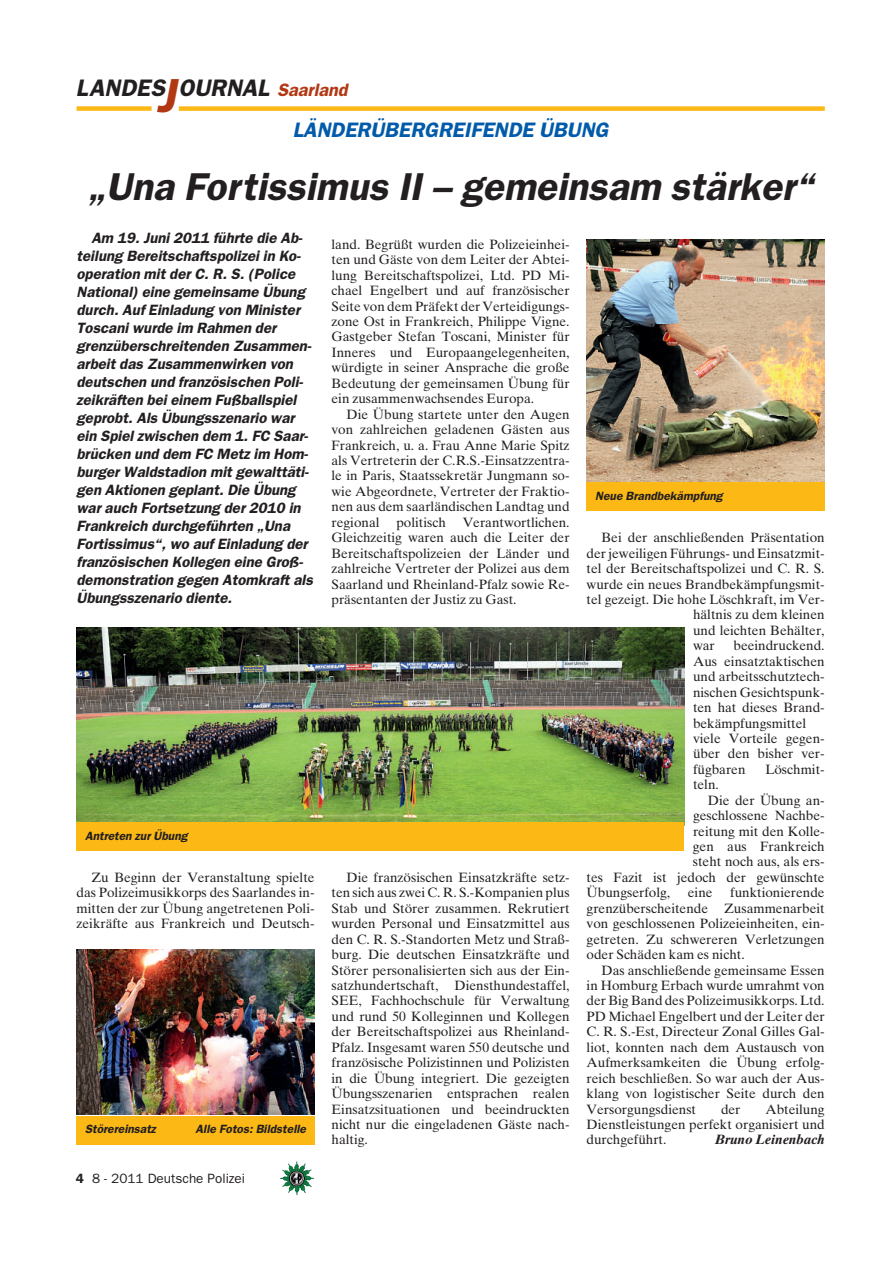
<style>
.page{position:relative;width:893px;height:1263px;background:#fff}
.page>*{position:absolute;margin:0;border:0;box-sizing:border-box;transform-origin:0 0}
.t1{font:39px "Franklin Gothic Demi Oblique OV FDUGMB";color:#231f20}
.t2{font:24px "Franklin Gothic Demi Oblique OV FDUGMB";color:#231f20}
.t3{font:21px "Franklin Gothic Demi Oblique OV FDUGMB";color:#015aaa}
.t4{font:15px/18px "Franklin Gothic Demi Oblique OV FDUGMB";color:#231f20}
.t5{font:13.5px/15.5px "Times Ten Roman OV BDUGMB";color:#231f20;text-align:justify}
.t6{font:13.5px "Franklin Gothic Book OV XCUGMB";color:#231f20}
.t7{font:13.5px "Times Ten Bold Italic OV DDUGMB";color:#231f20}
.t8{font:12px "Franklin Gothic Demi Oblique OV FDUGMB";color:#231f20}
.s1{font-size:48px;color:#b23814}
.s2{font-size:18px;color:#b23814}
.s3{font-family:"Franklin Gothic Demi OV YCUGMB"}
</style>
<div class="page">
<img style="left:282px;top:1163px;width:32px;height:32px">
<div style="left:77px;top:106px;width:75px;height:5px;background:#fcb814"></div>
<div style="left:179px;top:106px;width:646px;height:5px;background:#fcb814"></div>
<img style="left:587px;top:240px;width:238px;height:242px">
<div style="left:587px;top:482px;width:238px;height:29px;background:#fcb814"></div>
<img style="left:77px;top:628px;width:607px;height:194px">
<div style="left:77px;top:822px;width:607px;height:29px;background:#fcb814"></div>
<img style="left:77px;top:949px;width:238px;height:166px">
<div style="left:77px;top:1116px;width:238px;height:28px;background:#fcb814"></div>
<h2 class="t2" style="left:76px;top:79px;width:273px">LANDES<span class="s1">J</span>OURNAL <span class="s2">Saarland</span></h2>
<h3 class="t3" style="left:293px;top:121px;width:317px">LÄNDERÜBERGREIFENDE ÜBUNG</h3>
<h1 class="t1" style="left:87px;top:171px;width:728px">„Una Fortissimus II – gemeinsam stärker“</h1>
<p class="t4" style="left:77px;top:230px;width:238px;text-indent:15px">Am 19. Juni 2011 führte die Ab&shy;teilung Bereitschaftspolizei in Ko&shy;operation mit der C. R. S. (Police<br>National) eine gemeinsame Übung durch. Auf Einladung von Minister<br>Toscani wurde im Rahmen der grenzüberschreitenden Zusammen&shy;arbeit das Zusammenwirken von deutschen und französischen Poli&shy;zeikräften bei einem Fußballspiel geprobt. Als Übungsszenario war ein Spiel zwischen dem 1. FC Saar&shy;brücken und dem FC Metz im Hom&shy;burger Waldstadion mit gewalttäti&shy;gen Aktionen geplant. Die Übung war auch Fortsetzung der 2010 in<br>Frankreich durchgeführten „Una<br>Fortissimus“, wo auf Einladung der französischen Kollegen eine Groß&shy;demonstration gegen Atomkraft als<br>Übungsszenario diente.</p>
<p class="t8" style="left:85px;top:831px;width:104px">Antreten zur Übung</p>
<p class="t5" style="left:77px;top:871px;width:240px;text-indent:15px">Zu Beginn der Veranstaltung spielte das Polizeimusikkorps des Saarlandes in&shy;mitten der zur Übung angetretenen Poli&shy;zeikräfte aus Frankreich und Deutsch-</p>
<p class="t8" style="left:85px;top:1124px;width:72px">Störereinsatz</p>
<p class="t8" style="left:196px;top:1124px;width:112px">Alle Fotos: Bildstelle</p>
<p class="t6" style="left:76px;top:1173px;width:171px"><span class="s3">4</span> 8 - 2011 Deutsche Polizei</p>
<p class="t5" style="left:332px;top:238px;width:240px">land. Begrüßt wurden die Polizeieinhei&shy;ten und Gäste von dem Leiter der Abtei&shy;lung Bereitschaftspolizei, Ltd. PD Mi&shy;chael Engelbert und auf französischer Seite von dem Präfekt der Verteidigungs&shy;zone Ost in Frankreich, Philippe Vigne.<br>Gastgeber Stefan Toscani, Minister für Inneres und Europaangelegenheiten, würdigte in seiner Ansprache die große Bedeutung der gemeinsamen Übung für ein zusammenwachsendes Europa.</p>
<p class="t5" style="left:332px;top:408px;width:240px;text-indent:15px">Die Übung startete unter den Augen von zahlreichen geladenen Gästen aus Frankreich, u. a. Frau Anne Marie Spitz als Vertreterin der C.R.S.-Einsatzzentra&shy;le in Paris, Staatssekretär Jungmann so&shy;wie Abgeordnete, Vertreter der Fraktio&shy;nen aus dem saarländischen Landtag und regional politisch Verantwortlichen.<br>Gleichzeitig waren auch die Leiter der Bereitschaftspolizeien der Länder und zahlreiche Vertreter der Polizei aus dem Saarland und Rheinland-Pfalz sowie Re&shy;präsentanten der Justiz zu Gast.</p>
<p class="t5" style="left:332px;top:871px;width:240px;text-indent:15px">Die französischen Einsatzkräfte setz&shy;ten sich aus zwei C. R. S.-Kompanien plus Stab und Störer zusammen. Rekrutiert wurden Personal und Einsatzmittel aus den C. R. S.-Standorten Metz und Straß&shy;burg. Die deutschen Einsatzkräfte und Störer personalisierten sich aus der Ein&shy;satzhundertschaft, Diensthundestaffel, SEE, Fachhochschule für Verwaltung und rund 50 Kolleginnen und Kollegen der Bereitschaftspolizei aus Rheinland-Pfalz. Insgesamt waren 550 deutsche und französische Polizistinnen und Polizisten in die Übung integriert. Die gezeigten Übungsszenarien entsprachen realen Einsatzsituationen und beeindruckten nicht nur die eingeladenen Gäste nach&shy;haltig.</p>
<p class="t8" style="left:595px;top:491px;width:129px">Neue Brandbekämpfung</p>
<p class="t5" style="left:601px;top:531px;width:225px">Bei der anschließenden Präsentation</p>
<p class="t5" style="left:587px;top:547px;width:240px">der jeweiligen Führungs- und Einsatzmit-</p>
<p class="t5" style="left:587px;top:562px;width:240px">tel der Bereitschaftspolizei und C. R. S.</p>
<p class="t5" style="left:587px;top:578px;width:240px">wurde ein neues Brandbekämpfungsmit-</p>
<p class="t5" style="left:587px;top:593px;width:240px">tel gezeigt. Die hohe Löschkraft, im Ver-</p>
<p class="t5" style="left:693px;top:608px;width:133px">hältnis zu dem kleinen</p>
<p class="t5" style="left:693px;top:624px;width:133px">und leichten Behälter,</p>
<p class="t5" style="left:693px;top:639px;width:23px">war</p>
<p class="t5" style="left:693px;top:639px;width:133px;text-align:left;text-indent:40px">beeindruckend.<br>Aus einsatztaktischen und arbeitsschutztech&shy;nischen Gesichtspunk&shy;ten hat dieses Brand&shy;bekämpfungsmittel viele Vorteile gegen&shy;über den bisher ver&shy;fügbaren</p>
<p class="t5" style="left:765px;top:763px;width:61px">Löschmit-</p>
<p class="t5" style="left:693px;top:778px;width:27px">teln.</p>
<p class="t5" style="left:708px;top:794px;width:118px">Die der Übung an-</p>
<p class="t5" style="left:693px;top:809px;width:133px">geschlossene Nachbe-</p>
<p class="t5" style="left:693px;top:825px;width:133px">reitung mit den Kolle-</p>
<p class="t5" style="left:693px;top:840px;width:133px">gen aus Frankreich</p>
<p class="t5" style="left:693px;top:856px;width:133px">steht noch aus, als ers-</p>
<p class="t5" style="left:587px;top:871px;width:240px">tes Fazit ist jedoch der gewünschte</p>
<p class="t5" style="left:587px;top:886px;width:85px">Übungserfolg,</p>
<p class="t5" style="left:688px;top:886px;width:26px">eine</p>
<p class="t5" style="left:587px;top:886px;width:240px;text-indent:144px">funktionierende grenzüberscheitende Zusammenarbeit von geschlossenen Polizeieinheiten, ein&shy;getreten. Zu schwereren Verletzungen oder Schäden kam es nicht.</p>
<p class="t5" style="left:587px;top:964px;width:240px;text-indent:15px">Das anschließende gemeinsame Essen in Homburg Erbach wurde umrahmt von der Big Band des Polizeimusikkorps. Ltd.<br>PD Michael Engelbert und der Leiter der C. R. S.-Est, Directeur Zonal Gilles Gal&shy;liot, konnten nach dem Austausch von Aufmerksamkeiten die Übung erfolg&shy;reich beschließen. So war auch der Aus&shy;klang von logistischer Seite durch den Versorgungsdienst</p>
<p class="t5" style="left:587px;top:1103px;width:240px;text-indent:179px">Abteilung Dienstleistungen perfekt organisiert und durchgeführt.</p>
<p class="t5" style="left:721px;top:1103px;width:21px">der</p>
<p class="t7" style="left:715px;top:1135px;width:111px">Bruno Leinenbach</p>
</div>
